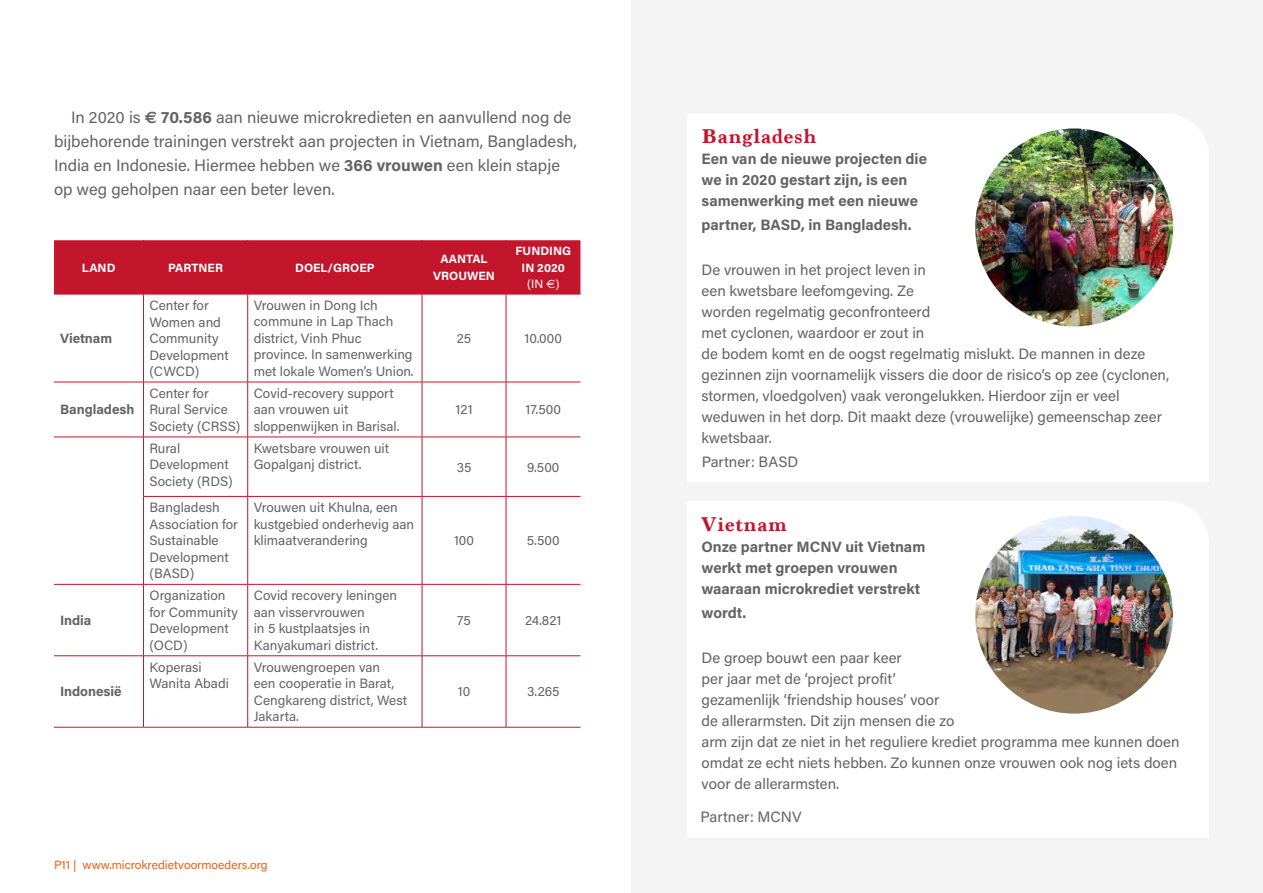
<style>
.page{position:relative;width:1263px;height:893px;background:#fff}
.page>*{position:absolute;margin:0;border:0;box-sizing:border-box;transform-origin:0 0}
.t1{font:700 21px "Marion";letter-spacing:.04em;color:#c3162c}
.t2{font:16.5px/24px "Acumin Pro";color:#646363}
.t3{font:15px/21px "Acumin Pro";color:#646363}
.t4{font:700 15px/21px "Acumin Pro";color:#646363}
.t5{font:13.5px/16.5px "Acumin Pro";color:#646363}
.t6{font:700 13.5px "Acumin Pro";color:#646363}
.t7{font:700 12px/16.5px "Acumin Pro";color:#fff;text-align:center}
.t8{font:12px "Acumin Pro";color:#eb6018}
.s1{font-family:"Euro Sans";font-weight:700}
.s2{font-weight:700}
.s3{font-weight:400}
.s4{font-family:"Euro Sans";font-weight:400}
</style>
<div class="page">
<div style="left:631px;top:0;width:632px;height:893px;background:#f4f4f4"></div>
<div style="left:54px;top:240px;width:526px;height:54px;background:#c3162c"></div>
<hr style="left:143px;top:240px;width:1px;height:54px;background:#c3162c">
<hr style="left:247px;top:240px;width:1px;height:54px;background:#c3162c">
<hr style="left:422px;top:240px;width:1px;height:54px;background:#c3162c">
<hr style="left:506px;top:240px;width:1px;height:54px;background:#c3162c">
<hr style="left:54px;top:294px;width:90px;height:1px;background:#c3162c">
<hr style="left:144px;top:294px;width:104px;height:1px;background:#c3162c">
<hr style="left:143px;top:294px;width:1px;height:88px;background:#c3162c">
<hr style="left:248px;top:294px;width:174px;height:1px;background:#c3162c">
<hr style="left:247px;top:294px;width:1px;height:88px;background:#c3162c">
<hr style="left:422px;top:294px;width:84px;height:1px;background:#c3162c">
<hr style="left:422px;top:294px;width:1px;height:88px;background:#c3162c">
<hr style="left:506px;top:294px;width:74px;height:1px;background:#c3162c">
<hr style="left:506px;top:294px;width:1px;height:88px;background:#c3162c">
<hr style="left:54px;top:382px;width:90px;height:1px;background:#c3162c">
<hr style="left:144px;top:382px;width:104px;height:1px;background:#c3162c">
<hr style="left:143px;top:382px;width:1px;height:55px;background:#c3162c">
<hr style="left:248px;top:382px;width:174px;height:1px;background:#c3162c">
<hr style="left:247px;top:382px;width:1px;height:55px;background:#c3162c">
<hr style="left:422px;top:382px;width:84px;height:1px;background:#c3162c">
<hr style="left:422px;top:382px;width:1px;height:55px;background:#c3162c">
<hr style="left:506px;top:382px;width:74px;height:1px;background:#c3162c">
<hr style="left:506px;top:382px;width:1px;height:55px;background:#c3162c">
<hr style="left:54px;top:437px;width:90px;height:1px;background:#c3162c">
<hr style="left:144px;top:437px;width:104px;height:1px;background:#c3162c">
<hr style="left:143px;top:437px;width:1px;height:59px;background:#c3162c">
<hr style="left:248px;top:437px;width:174px;height:1px;background:#c3162c">
<hr style="left:247px;top:437px;width:1px;height:59px;background:#c3162c">
<hr style="left:422px;top:437px;width:84px;height:1px;background:#c3162c">
<hr style="left:422px;top:437px;width:1px;height:59px;background:#c3162c">
<hr style="left:506px;top:437px;width:74px;height:1px;background:#c3162c">
<hr style="left:506px;top:437px;width:1px;height:59px;background:#c3162c">
<hr style="left:143px;top:496px;width:105px;height:1px;background:#c3162c">
<hr style="left:143px;top:497px;width:1px;height:87px;background:#c3162c">
<hr style="left:248px;top:496px;width:174px;height:1px;background:#c3162c">
<hr style="left:247px;top:497px;width:1px;height:87px;background:#c3162c">
<hr style="left:422px;top:496px;width:84px;height:1px;background:#c3162c">
<hr style="left:422px;top:497px;width:1px;height:87px;background:#c3162c">
<hr style="left:506px;top:496px;width:74px;height:1px;background:#c3162c">
<hr style="left:506px;top:497px;width:1px;height:87px;background:#c3162c">
<hr style="left:54px;top:584px;width:90px;height:1px;background:#c3162c">
<hr style="left:144px;top:584px;width:104px;height:1px;background:#c3162c">
<hr style="left:143px;top:585px;width:1px;height:70px;background:#c3162c">
<hr style="left:248px;top:584px;width:174px;height:1px;background:#c3162c">
<hr style="left:247px;top:585px;width:1px;height:70px;background:#c3162c">
<hr style="left:422px;top:584px;width:84px;height:1px;background:#c3162c">
<hr style="left:422px;top:585px;width:1px;height:70px;background:#c3162c">
<hr style="left:506px;top:584px;width:74px;height:1px;background:#c3162c">
<hr style="left:506px;top:585px;width:1px;height:70px;background:#c3162c">
<hr style="left:54px;top:655px;width:90px;height:1px;background:#c3162c">
<hr style="left:144px;top:655px;width:104px;height:1px;background:#c3162c">
<hr style="left:143px;top:656px;width:1px;height:71px;background:#c3162c">
<hr style="left:248px;top:655px;width:174px;height:1px;background:#c3162c">
<hr style="left:247px;top:656px;width:1px;height:71px;background:#c3162c">
<hr style="left:422px;top:655px;width:84px;height:1px;background:#c3162c">
<hr style="left:422px;top:656px;width:1px;height:71px;background:#c3162c">
<hr style="left:506px;top:655px;width:74px;height:1px;background:#c3162c">
<hr style="left:506px;top:656px;width:1px;height:71px;background:#c3162c">
<hr style="left:54px;top:727px;width:90px;height:1px;background:#c3162c">
<hr style="left:144px;top:727px;width:104px;height:1px;background:#c3162c">
<hr style="left:248px;top:727px;width:174px;height:1px;background:#c3162c">
<hr style="left:422px;top:727px;width:84px;height:1px;background:#c3162c">
<hr style="left:506px;top:727px;width:74px;height:1px;background:#c3162c">
<div style="left:687px;top:501px;width:521px;height:336px;background:#fff"></div>
<div style="left:687px;top:114px;width:521px;height:368px;background:#fff"></div>
<img style="left:975px;top:516px;width:198px;height:198px;border-radius:99px">
<img style="left:975px;top:128px;width:198px;height:198px;border-radius:99px">
<p class="t2" style="left:54px;top:104px;width:524px;text-indent:17px">In 2020 is <span class="s1">E</span> <span class="s2">70.586</span> aan nieuwe microkredieten en aanvullend nog de bijbehorende trainingen verstrekt aan projecten in Vietnam, Bangladesh, India en Indonesie. Hiermee hebben we <span class="s2">366 vrouwen</span> een klein stapje op weg geholpen naar een beter leven.</p>
<p class="t7" style="left:82px;top:259px;width:35px">LAND</p>
<p class="t7" style="left:168px;top:259px;width:56px">PARTNER</p>
<p class="t7" style="left:295px;top:259px;width:81px">DOEL/GROEP</p>
<p class="t7" style="left:433px;top:250px;width:63px">AANTAL<br>VROUWEN</p>
<p class="t7" style="left:515px;top:242px;width:57px">FUNDING<br>IN 2020 <span class="s3">(IN</span> <span class="s4">E</span><span class="s3">)</span></p>
<p class="t6" style="left:60px;top:329px;width:54px">Vietnam</p>
<p class="t5" style="left:150px;top:296px;width:81px">Center for<br>Women and<br>Community<br>Development (CWCD)</p>
<p class="t5" style="left:254px;top:296px;width:161px">Vrouwen in Dong Ich commune in Lap Thach district, Vinh Phuc province. In samenwerking met lokale Women’s Union.</p>
<p class="t5" style="left:457px;top:329px;width:16px">25</p>
<p class="t5" style="left:525px;top:329px;width:39px">10.000</p>
<p class="t6" style="left:60px;top:400px;width:76px">Bangladesh</p>
<p class="t5" style="left:150px;top:384px;width:92px">Center for<br>Rural Service<br>Society (CRSS)</p>
<p class="t5" style="left:254px;top:384px;width:147px">Covid-recovery support aan vrouwen uit sloppenwijken in Barisal.</p>
<p class="t5" style="left:455px;top:401px;width:19px">121</p>
<p class="t5" style="left:525px;top:401px;width:37px">17.500</p>
<p class="t5" style="left:150px;top:439px;width:85px">Rural<br>Development<br>Society (RDS)</p>
<p class="t5" style="left:254px;top:439px;width:137px">Kwetsbare vrouwen uit<br>Gopalganj district.</p>
<p class="t5" style="left:457px;top:458px;width:16px">35</p>
<p class="t5" style="left:527px;top:458px;width:34px">9.500</p>
<p class="t5" style="left:150px;top:499px;width:90px">Bangladesh<br>Association for<br>Sustainable<br>Development (BASD)</p>
<p class="t5" style="left:254px;top:499px;width:162px">Vrouwen uit Khulna, een kustgebied onderhevig aan klimaatverandering</p>
<p class="t5" style="left:454px;top:532px;width:22px">100</p>
<p class="t5" style="left:527px;top:532px;width:34px">5.500</p>
<p class="t6" style="left:60px;top:611px;width:33px">India</p>
<p class="t5" style="left:150px;top:587px;width:90px">Organization for Community<br>Development (OCD)</p>
<p class="t5" style="left:254px;top:587px;width:145px">Covid recovery leningen aan visservrouwen<br>in 5 kustplaatsjes in<br>Kanyakumari district.</p>
<p class="t5" style="left:457px;top:611px;width:15px">75</p>
<p class="t5" style="left:525px;top:611px;width:38px">24.821</p>
<p class="t6" style="left:60px;top:682px;width:63px">Indonesië</p>
<p class="t5" style="left:150px;top:658px;width:81px">Koperasi<br>Wanita Abadi</p>
<p class="t5" style="left:254px;top:658px;width:155px">Vrouwengroepen van<br>een cooperatie in Barat,<br>Cengkareng district, West<br>Jakarta.</p>
<p class="t5" style="left:458px;top:683px;width:14px">10</p>
<p class="t5" style="left:527px;top:683px;width:34px">3.265</p>
<p class="t8" style="left:54px;top:856px;width:215px">P11 | www.microkredietvoormoeders.org</p>
<h1 class="t1" style="left:701px;top:124px;width:117px">Bangladesh</h1>
<p class="t4" style="left:701px;top:148px;width:227px">Een van de nieuwe projecten die we in 2020 gestart zijn, is een samenwerking met een nieuwe</p>
<p class="t4" style="left:701px;top:214px;width:211px">partner, BASD, in Bangladesh.</p>
<p class="t3" style="left:701px;top:259px;width:469px">De vrouwen in het project leven in<br>een kwetsbare leefomgeving. Ze<br>worden regelmatig geconfronteerd<br>met cyclonen, waardoor er zout in<br>de bodem komt en de oogst regelmatig mislukt. De mannen in deze gezinnen zijn voornamelijk vissers die door de risico’s op zee (cyclonen, stormen, vloedgolven) vaak verongelukken. Hierdoor zijn er veel weduwen in het dorp. Dit maakt deze (vrouwelijke) gemeenschap zeer kwetsbaar.</p>
<p class="t3" style="left:702px;top:450px;width:98px">Partner: BASD</p>
<h1 class="t1" style="left:701px;top:511px;width:87px">Vietnam</h1>
<p class="t4" style="left:701px;top:535px;width:225px">Onze partner MCNV uit Vietnam werkt met groepen vrouwen waaraan microkrediet verstrekt</p>
<p class="t4" style="left:701px;top:601px;width:46px">wordt.</p>
<p class="t3" style="left:701px;top:646px;width:480px">De groep bouwt een paar keer<br>per jaar met de ‘project profit’<br>gezamenlijk ‘friendship houses’ voor<br>de allerarmsten. Dit zijn mensen die zo<br>arm zijn dat ze niet in het reguliere krediet programma mee kunnen doen omdat ze echt niets hebben. Zo kunnen onze vrouwen ook nog iets doen voor de allerarmsten.</p>
<p class="t3" style="left:701px;top:805px;width:103px">Partner: MCNV</p>
</div>
